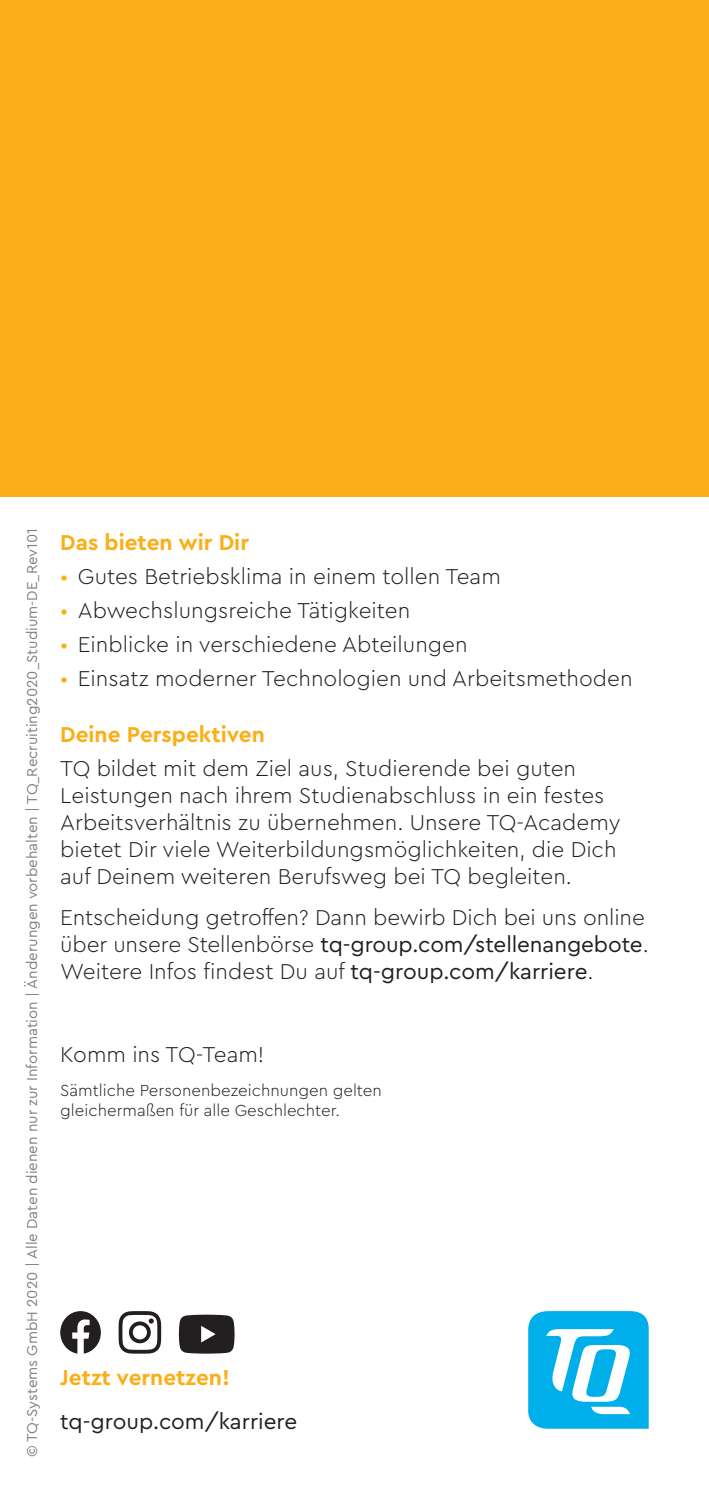
<style>
.page{position:relative;width:709px;height:1489px;background:#fff}
.page>*{position:absolute;margin:0;border:0;box-sizing:border-box;transform-origin:0 0}
.t1{font:300 22.5px/27px "TQPRO";color:#231f20}
.t2{font:700 22.5px "TQPRO";color:#faaf18}
.t3{font:22.5px "TQPRO";color:#231f20}
.t4{font:300 16.75px/20px "TQPRO";color:#231f20}
.t5{font:15px "TQPRO";color:#808285}
.s1{color:#faaf18}
.s2{font-weight:400}
</style>
<div class="page">
<svg style="left:528px;top:1311px;width:120px;height:117px"></svg>
<svg style="left:60px;top:1311px;width:41px;height:42px"></svg>
<svg style="left:119px;top:1311px;width:42px;height:42px"></svg>
<svg style="left:179px;top:1314px;width:55px;height:39px;background:#3c3839"></svg>
<div style="left:0;top:0;width:709px;height:496px;background:#faaf18"></div>
<p class="t5" style="left:22px;top:1457px;width:930px;rotate:-90deg">© TQ-Systems GmbH 2020 | Alle Daten dienen nur zur Information | Änderungen vorbehalten | TQ_Recruiting2020_Studium-DE_Rev101</p>
<p class="t2" style="left:60px;top:527px;width:190px">Das bieten wir Dir</p>
<p class="t1" style="left:60px;top:562px;width:442px"><span class="s1">•</span> Gutes Betriebsklima in einem tollen Team</p>
<p class="t1" style="left:60px;top:596px;width:351px"><span class="s1">•</span> Abwechslungsreiche Tätigkeiten</p>
<p class="t1" style="left:60px;top:630px;width:409px"><span class="s1">•</span> Einblicke in verschiedene Abteilungen</p>
<p class="t1" style="left:60px;top:664px;width:574px"><span class="s1">•</span> Einsatz moderner Technologien und Arbeitsmethoden</p>
<p class="t2" style="left:60px;top:719px;width:206px">Deine Perspektiven</p>
<p class="t1" style="left:60px;top:753px;width:562px">TQ bildet mit dem Ziel aus, Studierende bei guten Leistungen nach ihrem Studienabschluss in ein festes Arbeitsverhältnis zu übernehmen. Unsere TQ-Academy bietet Dir viele Weiterbildungsmöglichkeiten, die Dich auf Deinem weiteren Berufsweg bei TQ begleiten.</p>
<p class="t1" style="left:60px;top:903px;width:590px">Entscheidung getroffen? Dann bewirb Dich bei uns online über unsere Stellenbörse <span class="s2">tq-group.com/stellenangebote</span>.<br>Weitere Infos findest Du auf <span class="s2">tq-group.com/karriere</span>.</p>
<p class="t1" style="left:60px;top:1039px;width:206px">Komm ins TQ-Team!</p>
<p class="t4" style="left:60px;top:1079px;width:323px">Sämtliche Personenbezeichnungen gelten gleichermaßen für alle Geschlechter.</p>
<p class="t2" style="left:60px;top:1362px;width:171px">Jetzt vernetzen!</p>
<p class="t3" style="left:60px;top:1405px;width:238px">tq-group.com/karriere</p>
</div>
